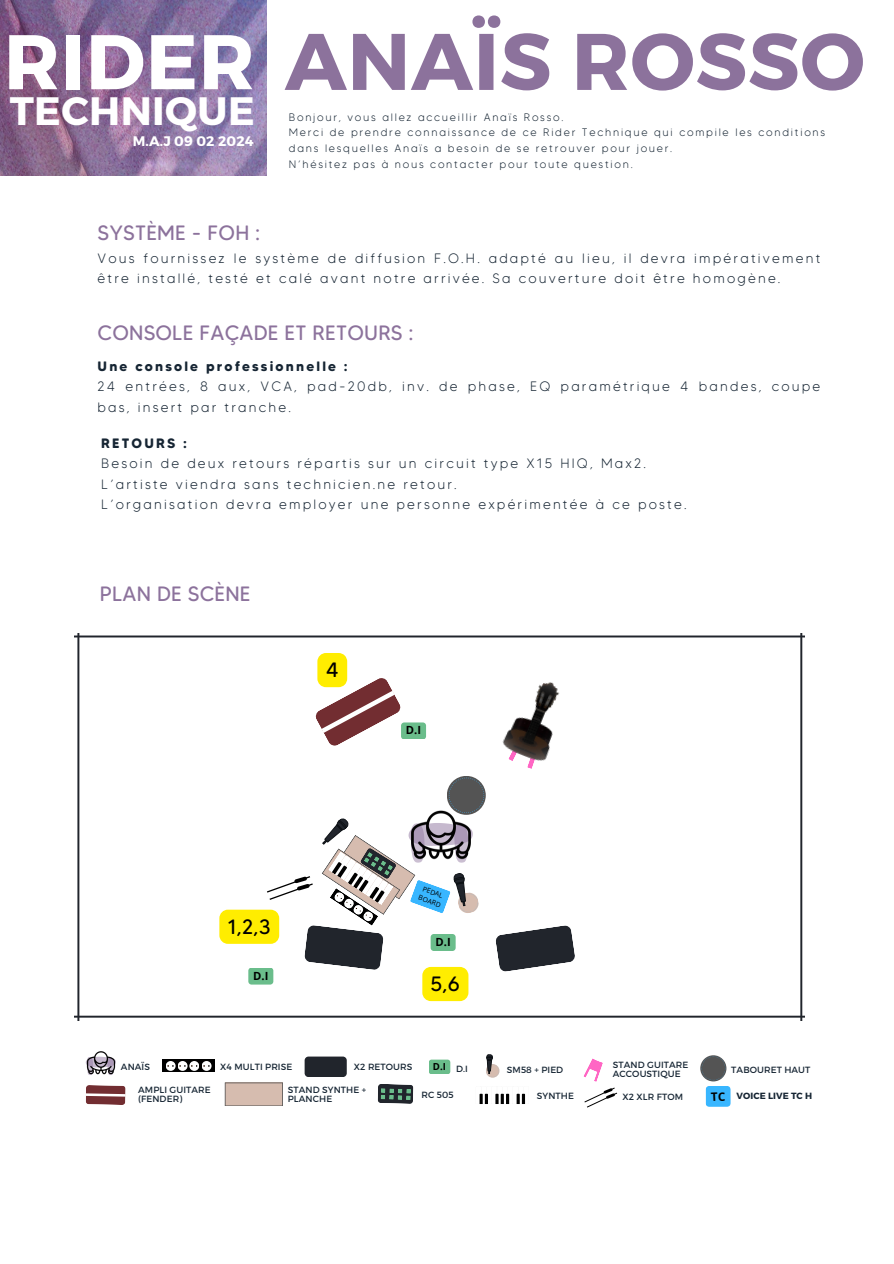
<style>
.page{position:relative;width:894px;height:1264px;background:#fff}
.page>*{position:absolute;margin:0;border:0;box-sizing:border-box;transform-origin:0 0}
.t1{font:700 79.95px "Montserrat";letter-spacing:.01em;color:#8c729c}
.t2{font:700 39.6px "Montserrat";letter-spacing:.01em;color:#fff}
.t3{font:20.7px "MADE Tommy Soft";letter-spacing:.01em;color:#8c729c}
.t4{font:20.7px "MADE Tommy Soft";color:#000}
.t5{font:700 13.8px "Montserrat";letter-spacing:.01em;color:#fff}
.t6{font:300 13.65px/20.2px "MADE Tommy Soft";letter-spacing:.16em;color:#162533}
.t7{font:700 13.65px "MADE Tommy Soft";letter-spacing:.16em;color:#162533}
.t8{font:700 11.25px "Open Sans";color:#000}
.t9{font:300 10.8px/15.8px "MADE Tommy Soft";letter-spacing:.16em;color:#162533}
.t10{font:700 9.6px "Open Sans";color:#000}
.t11{font:9px/8.9px "Montserrat";letter-spacing:.01em;color:#162533}
.t12{font:700 9px "Montserrat";letter-spacing:.01em;color:#162533}
.t13{font:6.9px/9.4px "Open Sans";color:#000}
.s1{font-size:77.25px;color:#fff}
</style>
<div class="page">
<img style="left:0;top:0;width:266px;height:176px">
<svg style="left:74px;top:633px;width:731px;height:388px"></svg>
<svg style="left:495px;top:925px;width:80px;height:47px"></svg>
<img style="left:484px;top:666px;width:106px;height:105px">
<img style="left:85px;top:1051px;width:31px;height:24px">
<div style="left:304px;top:1056px;width:42px;height:21px;background:#21252c;border-radius:4px"></div>
<svg style="left:486px;top:1054px;width:13px;height:23px"></svg>
<svg style="left:700px;top:1055px;width:26px;height:26px"></svg>
<svg style="left:701px;top:1056px;width:24px;height:24px"></svg>
<svg style="left:225px;top:1082px;width:58px;height:24px"></svg>
<svg style="left:377px;top:1084px;width:36px;height:19px"></svg>
<svg style="left:479px;top:1093px;width:47px;height:10px"></svg>
<svg style="left:583px;top:1058px;width:35px;height:50px"></svg>
<div style="left:705px;top:1085px;width:25px;height:21px;background:#38b6ff;border-radius:4px"></div>
<svg style="left:85px;top:1085px;width:41px;height:20px"></svg>
<div style="left:428px;top:1059px;width:22px;height:15px;background:#6abd8b;border-radius:3px"></div>
<svg style="left:162px;top:1059px;width:53px;height:12px"></svg>
<svg style="left:166px;top:1060px;width:9px;height:10px"></svg>
<svg style="left:189px;top:1060px;width:10px;height:10px"></svg>
<svg style="left:178px;top:1060px;width:9px;height:10px"></svg>
<svg style="left:167px;top:1065px;width:30px;height:1px"></svg>
<svg style="left:201px;top:1060px;width:10px;height:10px"></svg>
<svg style="left:315px;top:653px;width:86px;height:93px"></svg>
<svg style="left:219px;top:777px;width:265px;height:224px"></svg>
<div style="left:248px;top:967px;width:25px;height:17px;background:#6abd8b;border-radius:3px"></div>
<div style="left:401px;top:722px;width:25px;height:17px;background:#6abd8b;border-radius:3px"></div>
<h1 class="t1" style="left:4px;top:9px;width:862px"><span class="s1">RIDER</span> ANAÏS ROSSO</h1>
<p class="t9" style="left:289px;top:109px;width:54px">Bonjour,</p>
<p class="t9" style="left:347px;top:109px;width:65px">vous allez</p>
<p class="t9" style="left:418px;top:109px;width:61px">accueillir</p>
<h2 class="t2" style="left:10px;top:85px;width:246px">TECHNIQUE</h2>
<p class="t9" style="left:289px;top:109px;width:537px;text-indent:195px">Anaïs Rosso.<br>Merci de prendre connaissance de ce Rider Technique qui compile les conditions dans lesquelles Anaïs a besoin de se retrouver pour jouer.<br>N’hésitez pas à nous contacter pour toute question.</p>
<p class="t5" style="left:133px;top:132px;width:122px">M.A.J 09 02 2024</p>
<h3 class="t3" style="left:98px;top:220px;width:164px">SYSTÈME - FOH :</h3>
<p class="t6" style="left:98px;top:248px;width:724px">Vous fournissez le système de diffusion F.O.H. adapté au lieu, il devra impérativement être installé, testé et calé avant notre arrivée. Sa couverture doit être homogène.</p>
<h3 class="t3" style="left:98px;top:320px;width:317px">CONSOLE FAÇADE ET RETOURS :</h3>
<p class="t7" style="left:98px;top:358px;width:252px">Une console professionnelle :</p>
<p class="t6" style="left:98px;top:376px;width:724px">24 entrées, 8 aux, VCA, pad-20db, inv. de phase, EQ paramétrique 4 bandes, coupe bas, insert par tranche.</p>
<p class="t7" style="left:101px;top:435px;width:87px">RETOURS :</p>
<p class="t6" style="left:101px;top:453px;width:586px">Besoin de deux retours répartis sur un circuit type X15 HIQ, Max2.<br>L’artiste viendra sans technicien.ne retour.<br>L’organisation devra employer une personne expérimentée à ce poste.</p>
<h3 class="t3" style="left:100px;top:581px;width:152px">PLAN DE SCÈNE</h3>
<h3 class="t4" style="left:325px;top:657px;width:14px">4</h3>
<h3 class="t4" style="left:227px;top:914px;width:44px">1,2,3</h3>
<p class="t8" style="left:253px;top:967px;width:17px">D.I</p>
<p class="t8" style="left:406px;top:722px;width:17px">D.I</p>
<p class="t13" style="left:423px;top:883px;width:25px;rotate:20deg">PEDAL<br>BOARD</p>
<p class="t8" style="left:435px;top:934px;width:17px">D.I</p>
<h3 class="t4" style="left:430px;top:971px;width:31px">5,6</h3>
<p class="t11" style="left:121px;top:1061px;width:31px">ANAÏS</p>
<p class="t11" style="left:612px;top:1059px;width:77px">STAND GUITARE<br>ACCOUSTIQUE</p>
<p class="t11" style="left:421px;top:1089px;width:34px">RC 505</p>
<p class="t11" style="left:536px;top:1090px;width:39px">SYNTHE</p>
<p class="t11" style="left:622px;top:1092px;width:62px">X2 XLR FTOM</p>
<p class="t10" style="left:433px;top:1059px;width:15px">D.I</p>
<p class="t11" style="left:220px;top:1061px;width:74px">X4 MULTI PRISE</p>
<p class="t11" style="left:354px;top:1061px;width:60px">X2 RETOURS</p>
<p class="t11" style="left:456px;top:1063px;width:13px">D.I</p>
<p class="t11" style="left:507px;top:1065px;width:58px">SM58 + PIED</p>
<p class="t11" style="left:731px;top:1064px;width:81px">TABOURET HAUT</p>
<p class="t11" style="left:138px;top:1084px;width:74px">AMPLI GUITARE (FENDER)</p>
<p class="t11" style="left:288px;top:1084px;width:80px">STAND SYNTHE +<br>PLANCHE</p>
<p class="t12" style="left:736px;top:1089px;width:77px">VOICE LIVE TC H</p>
</div>
